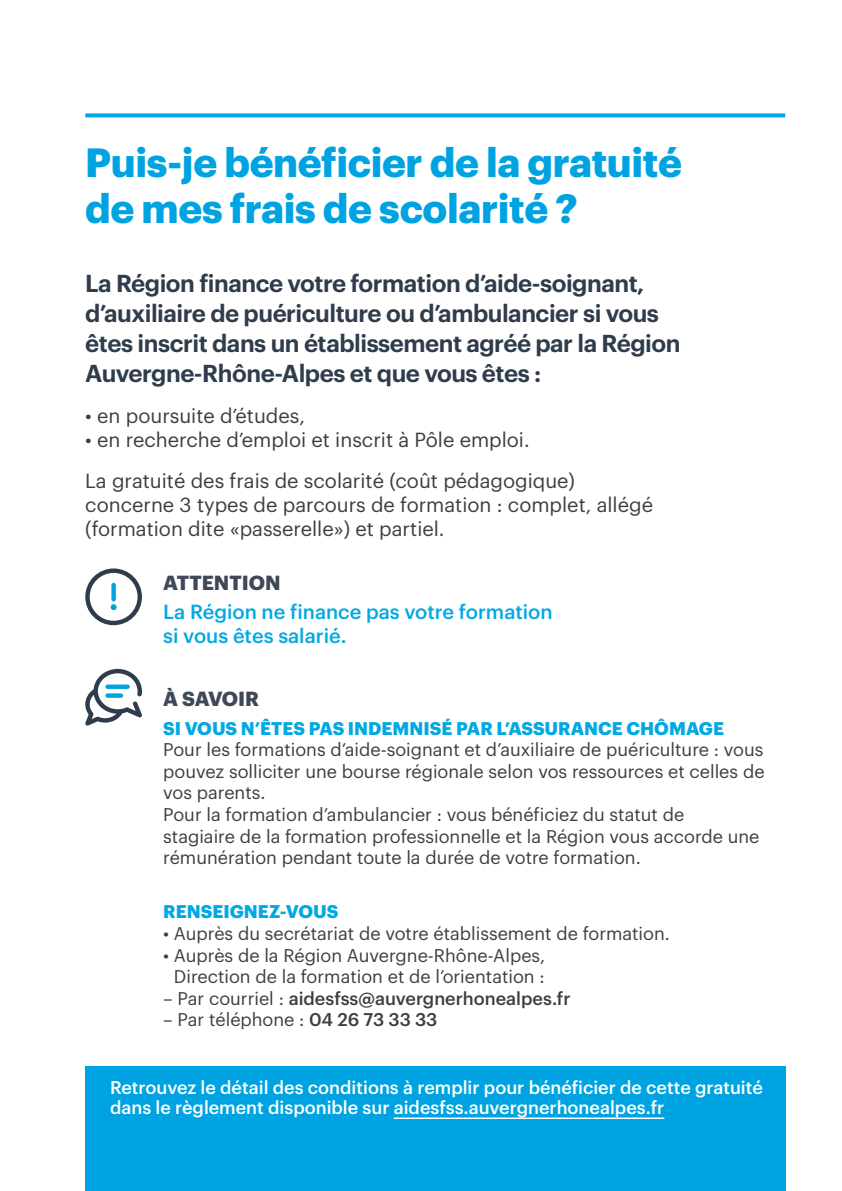
<style>
.page{position:relative;width:842px;height:1191px;background:#fff}
.page>*{position:absolute;margin:0;border:0;box-sizing:border-box;transform-origin:0 0}
.Titre_04{font:700 40px/46px "Graphik";letter-spacing:-.01em;color:#00a3e1}
.Texte_courant_9pt{font:600 24px/30px "Graphik";letter-spacing:-.02em;color:#2f3c4c}
.Texte_Courant_8_7pt{font:20px/24px "Graphik";color:#3e3e3f}
.Texte_Courant_8_7pt-2{font:500 20px/24px "Graphik";color:#00a9e3}
.Texte_Courant_8_7pt-3{font:700 20px "Graphik";color:#3e4857}
.Texte_Courant_8_7pt-4{font:18px/21.6px "Graphik";color:#3e3e3f;text-align:justify}
.t1{font:500 18px/20px "Graphik";color:#fff}
.Texte_Courant_8_7pt-5{font:700 18px "Graphik";color:#00a9e3}
.Texte_Courant_8_7pt-6{font:500 18px "Graphik";color:#3e3e3f}
.s1{font-weight:400}
.s2{font-weight:500}
</style>
<div class="page">
<div style="left:85px;top:1066px;width:700px;height:125px;background:#00a3e1"></div>
<hr style="left:394px;top:1117px;width:270px;height:2px;background:#fff">
<svg style="left:85px;top:113px;width:700px;height:4px;background:#1bb2e5"></svg>
<svg style="left:85px;top:568px;width:57px;height:57px"></svg>
<svg style="left:85px;top:669px;width:57px;height:56px"></svg>
<div style="left:105px;top:693px;width:18px;height:5px;background:#00a3e1;border-radius:2px"></div>
<div style="left:105px;top:684px;width:25px;height:5px;background:#00a3e1;border-radius:2px"></div>
<p class="Titre_04" style="left:85px;top:136px;width:598px">Puis-je bénéficier de la gratuité de mes frais de scolarité ?</p>
<p class="Texte_courant_9pt" style="left:85px;top:266px;width:597px">La Région finance votre formation d’aide-soignant, d’auxiliaire de puériculture ou d’ambulancier si vous êtes inscrit dans un établissement agréé par la Région Auvergne-Rhône-Alpes et que vous êtes :</p>
<p class="Texte_Courant_8_7pt" style="left:85px;top:402px;width:221px">• en poursuite d’études,</p>
<p class="Texte_Courant_8_7pt" style="left:85px;top:426px;width:446px">• en recherche d’emploi et inscrit à Pôle emploi.</p>
<p class="Texte_Courant_8_7pt" style="left:85px;top:467px;width:569px">La gratuité des frais de scolarité (coût pédagogique) concerne 3 types de parcours de formation : complet, allégé (formation dite «passerelle») et partiel.</p>
<p class="Texte_Courant_8_7pt-3" style="left:163px;top:567px;width:119px">ATTENTION</p>
<p class="Texte_Courant_8_7pt-2" style="left:163px;top:598px;width:391px">La Région ne finance pas votre formation si vous êtes salarié.</p>
<p class="Texte_Courant_8_7pt-3" style="left:163px;top:683px;width:97px">À SAVOIR</p>
<p class="Texte_Courant_8_7pt-5" style="left:163px;top:714px;width:562px">SI VOUS N’ÊTES PAS INDEMNISÉ PAR L’ASSURANCE CHÔMAGE</p>
<p class="Texte_Courant_8_7pt-4" style="left:163px;top:737px;width:603px">Pour les formations d’aide-soignant et d’auxiliaire de puériculture : vous pouvez solliciter une bourse régionale selon vos ressources et celles de vos parents.</p>
<p class="Texte_Courant_8_7pt-4" style="left:163px;top:802px;width:598px;text-align:left">Pour la formation d’ambulancier : vous bénéficiez du statut de stagiaire de la formation professionnelle et la Région vous accorde une rémunération pendant toute la durée de votre formation.</p>
<p class="Texte_Courant_8_7pt-5" style="left:163px;top:898px;width:177px">RENSEIGNEZ-VOUS</p>
<p class="Texte_Courant_8_7pt-4" style="left:163px;top:921px;width:508px">• Auprès du secrétariat de votre établissement de formation.</p>
<p class="Texte_Courant_8_7pt-4" style="left:163px;top:942px;width:384px;text-align:center">• Auprès de la Région Auvergne-Rhône-Alpes,<br>Direction de la formation et de l’orientation :</p>
<p class="Texte_Courant_8_7pt-6" style="left:163px;top:984px;width:409px"><span class="s1">– Par courriel :</span> aidesfss@auvergnerhonealpes.fr</p>
<p class="Texte_Courant_8_7pt-4" style="left:163px;top:1007px;width:276px">– Par téléphone : <span class="s2">04 26 73 33 33</span></p>
<p class="t1" style="left:110px;top:1076px;width:654px">Retrouvez le détail des conditions à remplir pour bénéficier de cette gratuité dans le règlement disponible sur aidesfss.auvergnerhonealpes.fr</p>
</div>
